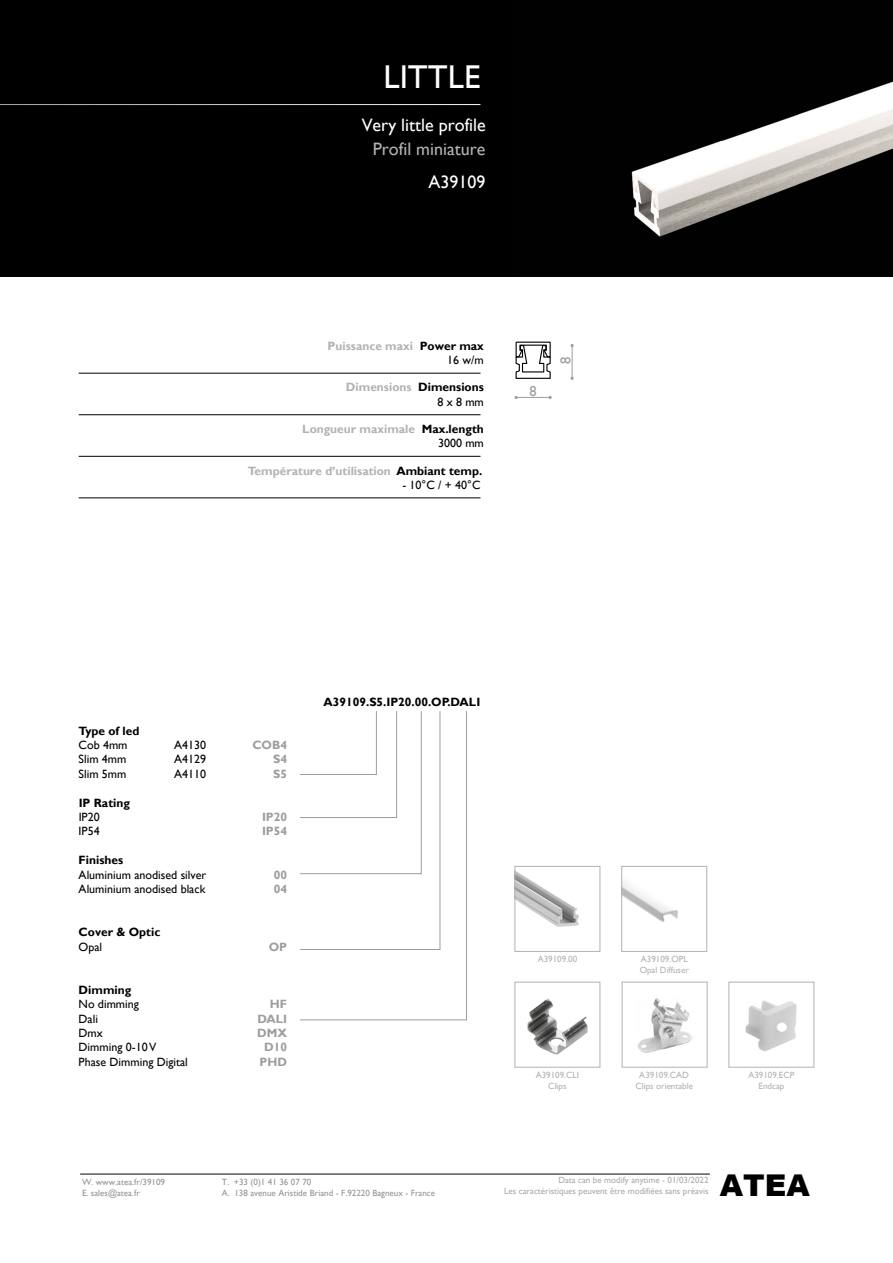
<style>
.page{position:relative;width:893px;height:1263px;background:#fff}
.page>*{position:absolute;margin:0;border:0;box-sizing:border-box;transform-origin:0 0}
.t1{font:33px "Gill Sans";color:#fff}
.t2{font:900 30px "Arial";color:#000}
.t3{font:18px "Gill Sans";color:#fff}
.t4{font:18px "Gill Sans";color:#b3b2b2}
.t5{font:14.4px "Gill Sans";color:#9d9d9c}
.t6{font:12px/14.4px "Gill Sans";color:#000}
.t7{font:700 12px/14.4px "Gill Sans";color:#b3b2b2;text-align:right}
.t8{font:700 12px "Gill Sans";color:#000}
.t9{font:700 12px/14.4px "Gill Sans";color:#9d9d9c}
.t10{font:9px/10.8px "Gill Sans";color:#939598}
.t11{font:9px/10.5px "Gill Sans";color:#b3b2b2;text-align:center}
.t12{font:9px/10.8px "Gill Sans";color:#aaa;text-align:right}
.s1{color:#000}
.s2{font-weight:400;color:#000}
</style>
<div class="page">
<div style="left:0;top:0;width:893px;height:276px;background:#000"></div>
<hr style="left:0;top:104px;width:480px;height:1px;background:#fff">
<img style="left:745px;top:1000px;width:52px;height:51px">
<div style="left:728px;top:982px;width:86px;height:85px;border:1px solid #b3b2b2"></div>
<img style="left:638px;top:998px;width:55px;height:55px">
<div style="left:622px;top:982px;width:85px;height:85px;border:1px solid #b3b2b2"></div>
<img style="left:527px;top:998px;width:61px;height:57px">
<div style="left:514px;top:982px;width:86px;height:85px;border:1px solid #b3b2b2"></div>
<img style="left:516px;top:871px;width:63px;height:56px">
<div style="left:514px;top:866px;width:86px;height:86px;border:1px solid #b3b2b2"></div>
<img style="left:623px;top:883px;width:55px;height:39px">
<div style="left:621px;top:866px;width:86px;height:86px;border:1px solid #b3b2b2"></div>
<hr style="left:79px;top:373px;width:401px;height:1px;background:#000">
<hr style="left:79px;top:414px;width:401px;height:1px;background:#000">
<hr style="left:79px;top:456px;width:401px;height:1px;background:#000">
<hr style="left:79px;top:497px;width:401px;height:1px;background:#000">
<svg style="left:515px;top:341px;width:36px;height:38px"></svg>
<hr style="left:572px;top:346px;width:1px;height:32px;background:#9d9d9c">
<hr style="left:516px;top:397px;width:34px;height:1px;background:#9d9d9c">
<img style="left:631px;top:81px;width:262px;height:156px">
<hr style="left:80px;top:1174px;width:630px;height:1px;background:#000">
<svg style="left:300px;top:711px;width:167px;height:310px"></svg>
<svg style="left:300px;top:711px;width:141px;height:239px"></svg>
<h1 class="t1" style="left:384px;top:58px;width:98px">LITTLE</h1>
<h3 class="t3" style="left:362px;top:115px;width:126px">Very little profile</h3>
<h3 class="t4" style="left:373px;top:138px;width:114px">Profil miniature</h3>
<h3 class="t3" style="left:428px;top:171px;width:59px">A39109</h3>
<p class="t7" style="left:328px;top:339px;width:158px">Puissance maxi <span class="s1">Power max<br></span><span class="s2">16 w/m</span></p>
<p class="t7" style="left:346px;top:381px;width:139px">Dimensions <span class="s1">Dimensions<br></span><span class="s2">8 x 8 mm</span></p>
<p class="t7" style="left:302px;top:422px;width:183px">Longueur maximale <span class="s1">Max.length<br></span><span class="s2">3000 mm</span></p>
<p class="t7" style="left:248px;top:464px;width:236px">Température d’utilisation <span class="s1">Ambiant temp.</span></p>
<p class="t6" style="left:402px;top:478px;width:80px">- 10°C / + 40°C</p>
<p class="t5" style="left:529px;top:382px;width:9px">8</p>
<p class="t5" style="left:557px;top:364px;width:9px;rotate:-90deg">8</p>
<p class="t8" style="left:79px;top:723px;width:62px">Type of led</p>
<p class="t6" style="left:79px;top:738px;width:50px">Cob 4mm</p>
<p class="t6" style="left:174px;top:738px;width:33px">A4130</p>
<p class="t9" style="left:252px;top:738px;width:36px">COB4</p>
<p class="t6" style="left:79px;top:752px;width:49px">Slim 4mm</p>
<p class="t6" style="left:174px;top:752px;width:33px">A4129</p>
<p class="t9" style="left:273px;top:752px;width:15px">S4</p>
<p class="t6" style="left:79px;top:766px;width:49px">Slim 5mm</p>
<p class="t6" style="left:174px;top:766px;width:33px">A4110</p>
<p class="t9" style="left:273px;top:766px;width:15px">S5</p>
<p class="t8" style="left:79px;top:795px;width:53px">IP Rating</p>
<p class="t6" style="left:79px;top:810px;width:23px">IP20</p>
<p class="t9" style="left:262px;top:810px;width:27px">IP20<br>IP54</p>
<p class="t9" style="left:274px;top:867px;width:15px">00<br>04</p>
<p class="t6" style="left:79px;top:824px;width:23px">IP54</p>
<p class="t8" style="left:79px;top:853px;width:46px">Finishes</p>
<p class="t6" style="left:79px;top:867px;width:129px">Aluminium anodised silver<br>Aluminium anodised black</p>
<p class="t8" style="left:79px;top:925px;width:83px">Cover &amp; Optic</p>
<p class="t6" style="left:79px;top:939px;width:25px">Opal</p>
<p class="t8" style="left:79px;top:983px;width:54px">Dimming</p>
<p class="t6" style="left:79px;top:997px;width:111px">No dimming<br>Dali<br>Dmx<br>Dimming 0-10 V<br>Phase Dimming Digital</p>
<p class="t9" style="left:269px;top:939px;width:20px">OP</p>
<p class="t9" style="left:257px;top:997px;width:31px;text-align:right">HF<br>DALI<br>DMX<br>D10</p>
<p class="t9" style="left:260px;top:1054px;width:29px">PHD</p>
<p class="t8" style="left:324px;top:695px;width:158px">A39109.S5.IP20.00.OP.DALI</p>
<p class="t11" style="left:538px;top:954px;width:41px">A39109.00</p>
<p class="t11" style="left:536px;top:1070px;width:45px">A39109.CLI<br>Clips</p>
<p class="t11" style="left:640px;top:954px;width:51px;text-align:left">A39109.OPL<br>Opal Diffuser</p>
<p class="t11" style="left:635px;top:1070px;width:59px">A39109.CAD<br>Clips orientable</p>
<p class="t11" style="left:748px;top:1070px;width:47px">A39109.ECP<br>Endcap</p>
<p class="t10" style="left:82px;top:1176px;width:85px">W. www.atea.fr/39109<br>E. sales@atea.fr</p>
<p class="t10" style="left:222px;top:1177px;width:215px">T. +33 (0)1 41 36 07 70<br>A. 138 avenue Aristide Briand - F.92220 Bagneux - France</p>
<p class="t12" style="left:504px;top:1175px;width:206px">Data can be modify anytime - 01/03/2022<br>Les caractéristiques peuvent être modifiées sans préavis</p>
<h2 class="t2" style="left:720px;top:1163px;width:91px">ATEA</h2>
</div>
